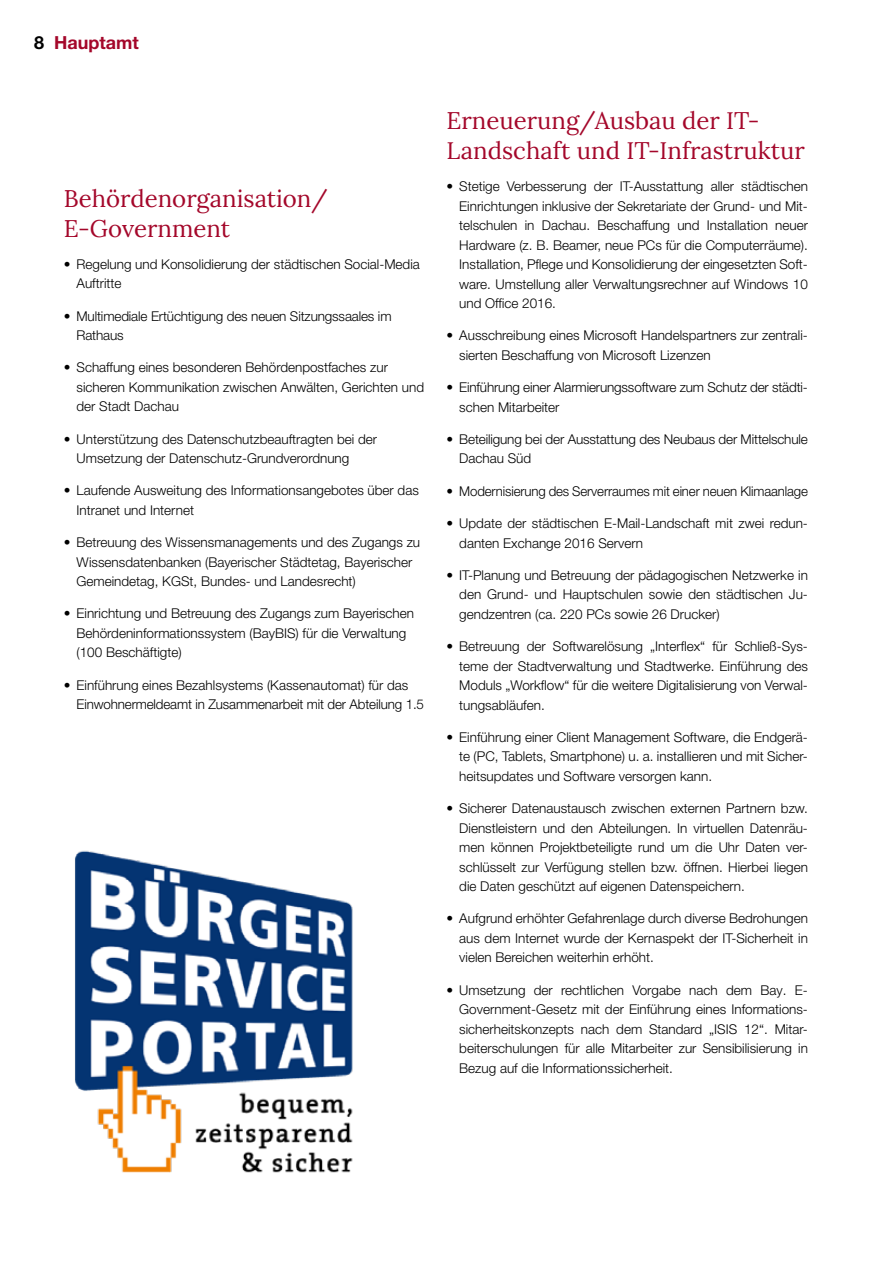
<style>
.page{position:relative;width:893px;height:1263px;background:#fff}
.page>*{position:absolute;margin:0;border:0;box-sizing:border-box;transform-origin:0 0}
.t1{font:24px/30px "Lora";color:#a4072a}
.t2{font:700 18px "Helvetica Neue LT Pro";color:#a4072a}
.t3{font:300 13.5px/19.5px "Helvetica Neue LT Pro";color:#000}
.s1{color:#000}
</style>
<div class="page">
<img style="left:75px;top:850px;width:278px;height:323px">
<h2 class="t2" style="left:34px;top:31px;width:106px"><span class="s1">8</span> Hauptamt</h2>
<h1 class="t1" style="left:64px;top:181px;width:265px">Behördenorganisation/<br>E-Government</h1>
<p class="t3" style="left:77px;top:254px;width:345px;text-indent:-13px">• Regelung und Konsolidierung der städtischen Social-Media<br>Auftritte</p>
<p class="t3" style="left:77px;top:306px;width:317px;text-indent:-13px">• Multimediale Ertüchtigung des neuen Sitzungssaales im<br>Rathaus</p>
<p class="t3" style="left:77px;top:357px;width:349px;text-indent:-13px">• Schaffung eines besonderen Behördenpostfaches zur sicheren Kommunikation zwischen Anwälten, Gerichten und der Stadt Dachau</p>
<p class="t3" style="left:77px;top:429px;width:302px;text-indent:-13px">• Unterstützung des Datenschutzbeauftragten bei der<br>Umsetzung der Datenschutz-Grundverordnung</p>
<p class="t3" style="left:77px;top:480px;width:344px;text-indent:-13px">• Laufende Ausweitung des Informationsangebotes über das<br>Intranet und Internet</p>
<p class="t3" style="left:77px;top:532px;width:345px;text-indent:-13px">• Betreuung des Wissensmanagements und des Zugangs zu<br>Wissensdatenbanken (Bayerischer Städtetag, Bayerischer<br>Gemeindetag, KGSt, Bundes- und Landesrecht)</p>
<p class="t3" style="left:77px;top:603px;width:339px;text-indent:-13px">• Einrichtung und Betreuung des Zugangs zum Bayerischen<br>Behördeninformationssystem (BayBIS) für die Verwaltung (100 Beschäftigte)</p>
<p class="t3" style="left:77px;top:675px;width:349px;text-indent:-13px">• Einführung eines Bezahlsystems (Kassenautomat) für das<br>Einwohnermeldeamt in Zusammenarbeit mit der Abteilung 1.5</p>
<h1 class="t1" style="left:446px;top:104px;width:360px">Erneuerung/Ausbau der IT-<br>Landschaft und IT-Infrastruktur</h1>
<p class="t3" style="left:459px;top:176px;width:350px;text-align:justify;text-indent:-13px">• Stetige Verbesserung der IT-Ausstattung aller städtischen Einrichtungen inklusive der Sekretariate der Grund- und Mit&shy;telschulen in Dachau. Beschaffung und Installation neuer Hardware (z. B. Beamer, neue PCs für die Computerräume).<br>Installation, Pflege und Konsolidierung der eingesetzten Soft&shy;ware. Umstellung aller Verwaltungsrechner auf Windows 10 und Office 2016.</p>
<p class="t3" style="left:459px;top:326px;width:350px;text-indent:-13px">• Ausschreibung eines Microsoft Handelspartners zur zentrali&shy;sierten Beschaffung von Microsoft Lizenzen</p>
<p class="t3" style="left:459px;top:377px;width:350px;text-indent:-13px">• Einführung einer Alarmierungssoftware zum Schutz der städti&shy;schen Mitarbeiter</p>
<p class="t3" style="left:459px;top:429px;width:350px;text-indent:-13px">• Beteiligung bei der Ausstattung des Neubaus der Mittelschule<br>Dachau Süd</p>
<p class="t3" style="left:446px;top:481px;width:363px">• Modernisierung des Serverraumes mit einer neuen Klimaanlage</p>
<p class="t3" style="left:459px;top:513px;width:350px;text-indent:-13px">• Update der städtischen E-Mail-Landschaft mit zwei redun&shy;danten Exchange 2016 Servern</p>
<p class="t3" style="left:459px;top:565px;width:350px;text-align:justify;text-indent:-13px">• IT-Planung und Betreuung der pädagogischen Netzwerke in den Grund- und Hauptschulen sowie den städtischen Ju&shy;gendzentren (ca. 220 PCs sowie 26 Drucker)</p>
<p class="t3" style="left:459px;top:636px;width:350px;text-align:justify;text-indent:-13px">• Betreuung der Softwarelösung „Interflex“ für Schließ-Sys&shy;teme der Stadtverwaltung und Stadtwerke. Einführung des Moduls „Workflow“ für die weitere Digitalisierung von Verwal&shy;tungsabläufen.</p>
<p class="t3" style="left:459px;top:727px;width:350px;text-align:justify;text-indent:-13px">• Einführung einer Client Management Software, die Endgerä&shy;te (PC, Tablets, Smartphone) u. a. installieren und mit Sicher&shy;heitsupdates und Software versorgen kann.</p>
<p class="t3" style="left:459px;top:798px;width:350px;text-align:justify;text-indent:-13px">• Sicherer Datenaustausch zwischen externen Partnern bzw.<br>Dienstleistern und den Abteilungen. In virtuellen Datenräu&shy;men können Projektbeteiligte rund um die Uhr Daten ver&shy;schlüsselt zur Verfügung stellen bzw. öffnen. Hierbei liegen die Daten geschützt auf eigenen Datenspeichern.</p>
<p class="t3" style="left:459px;top:908px;width:350px;text-align:justify;text-indent:-13px">• Aufgrund erhöhter Gefahrenlage durch diverse Bedrohungen aus dem Internet wurde der Kernaspekt der IT-Sicherheit in vielen Bereichen weiterhin erhöht.</p>
<p class="t3" style="left:459px;top:980px;width:350px;text-align:justify;text-indent:-13px">• Umsetzung der rechtlichen Vorgabe nach dem Bay. E-Government-Gesetz mit der Einführung eines Informations&shy;sicherheitskonzepts nach dem Standard „ISIS 12“. Mitar&shy;beiterschulungen für alle Mitarbeiter zur Sensibilisierung in Bezug auf die Informationssicherheit.</p>
</div>
